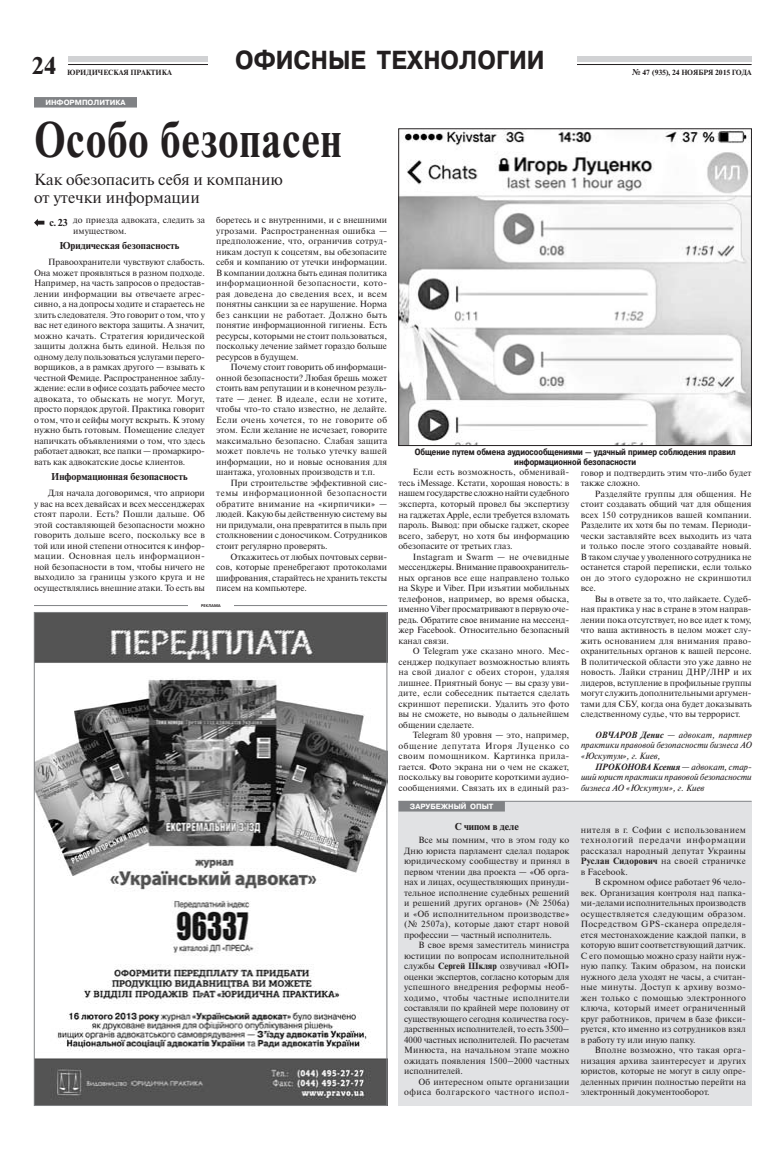
<style>
.page{position:relative;width:780px;height:1163px;background:#fff}
.page>*{position:absolute;margin:0;border:0;box-sizing:border-box;transform-origin:0 0}
.t1{font:700 50px "Newton C";color:#231f20;scale:.8 1}
.t2{font:700 26px "Pragmatica C";color:#231f20;scale:.9 1}
.t3{font:700 24px "Newton C";color:#231f20}
.t4{font:16px/18px "Newton C";color:#231f20}
.t5{font:700 10px "Newton C";color:#231f20}
.t6{font:9px/10.5px "Newton C";color:#231f20;text-align:justify}
.t7{font:italic 9px/10.5px "Newton C";color:#231f20;text-align:justify}
.t8{font:700 9px/9.9px "Pragmatica Cond C";color:#231f20;text-align:center}
.t9{font:9px/10.5px "Newton C";letter-spacing:.06em;color:#231f20;text-align:right}
.t10{font:italic 700 9px "Newton C";color:#231f20}
.t11{font:700 7.5px "Newton C";letter-spacing:-.01em;color:#231f20}
.t12{font:700 7.5px "Pragmatica C";color:#fff}
.t13{font:700 4px "Free Set C";color:#231f20}
.s1{font-size:8.6px}
.s2{font-weight:700}
</style>
<div class="page">
<div style="left:34px;top:97px;width:103px;height:10px;background:#808285"></div>
<svg style="left:34px;top:219px;width:10px;height:7px"></svg>
<hr style="left:68px;top:64px;width:683px;height:1px;background:#231f20">
<div style="left:68px;top:56px;width:683px;height:6px;background:#d1d2d4"></div>
<div style="left:208px;top:49px;width:369px;height:26px;background:#fff"></div>
<img style="left:400px;top:131px;width:349px;height:312px">
<div style="left:398px;top:800px;width:353px;height:305px;background:#e1e2e4"></div>
<div style="left:398px;top:801px;width:107px;height:10px;background:#808285"></div>
<hr style="left:398px;top:800px;width:353px;height:1px;background:#808285">
<hr style="left:34px;top:605px;width:353px;height:1px;background:#808285">
<hr style="left:188px;top:603px;width:46px;height:4px;background:#fff">
<img style="left:36px;top:614px;width:349px;height:489px">
<h3 class="t3" style="left:32px;top:52px;width:26px">24</h3>
<p class="t11" style="left:67px;top:68px;width:106px">Юридическая практика</p>
<p class="t12" style="left:45px;top:98px;width:76px">ИНФОРМ ПОЛИТИКА</p>
<h2 class="t2" style="left:235px;top:46px;width:22px">офисны</h2>
<h2 class="t2" style="left:350px;top:46px;width:83px">е техно</h2>
<h2 class="t2" style="left:459px;top:46px;width:40px">логии</h2>
<h1 class="t1" style="left:34px;top:111px;width:386px">Особо безопасен</h1>
<h3 class="t4" style="left:34px;top:170px;width:250px">Как обезопасить себя и компанию от утечки информации</h3>
<p class="t11" style="left:632px;top:68px;width:110px"><span class="s1">№</span> 47 (935), 24 ноября 2015 ГОДА</p>
<p class="t5" style="left:49px;top:217px;width:20px">с. 23</p>
<p class="t6" style="left:73px;top:215px;width:133px">до приезда адвоката, следить за имуществом.</p>
<p class="t5" style="left:59px;top:240px;width:121px">Юридическая безопасность</p>
<p class="t6" style="left:34px;top:257px;width:172px;text-indent:14px">Правоохранители чувствуют слабость.<br>Она может проявляться в разном подходе.<br>Например, на часть запросов о предостав&shy;лении информации вы отвечаете агрес&shy;сивно, а на допросы ходите и стараетесь не злить следователя. Это говорит о том, что у вас нет единого вектора защиты. А значит, можно качать. Стратегия юридической защиты должна быть единой. Нельзя по одному делу пользоваться услугами перего&shy;ворщиков, а в рамках другого — взывать к честной Фемиде. Распространенное заблу&shy;ждение: если в офисе создать рабочее место адвоката, то обыскать не могут. Могут, просто порядок другой. Практика говорит о том, что и сейфы могут вскрыть. К этому нужно быть готовым. Помещение следует напичкать объявлениями о том, что здесь работает адвокат, все папки — промаркиро&shy;вать как адвокатские досье клиентов.</p>
<p class="t5" style="left:51px;top:471px;width:138px">Информационная безопасность</p>
<p class="t6" style="left:34px;top:488px;width:172px;text-indent:14px">Для начала договоримся, что априори у вас на всех девайсах и всех мессенджерах стоят пароли. Есть? Пошли дальше. Об этой составляющей безопасности можно говорить дольше всего, поскольку все в той или иной степени относится к инфор&shy;мации. Основная цель информацион&shy;ной безопасности в том, чтобы ничего не выходило за границы узкого круга и не осуществлялись внешние атаки. То есть вы</p>
<p class="t6" style="left:216px;top:215px;width:172px">боретесь и с внутренними, и с внешними угрозами. Распространенная ошибка — предположение, что, ограничив сотруд&shy;никам доступ к соцсетям, вы обезопасите себя и компанию от утечки информации.<br>В компании должна быть единая политика информационной безопасности, кото&shy;рая доведена до сведения всех, и всем понятны санкции за ее нарушение. Норма без санкции не работает. Должно быть понятие информационной гигиены. Есть ресурсы, которыми не стоит пользоваться, поскольку лечение займет гораздо больше ресурсов в будущем.</p>
<p class="t6" style="left:216px;top:362px;width:172px;text-indent:14px">Почему стоит говорить об информаци&shy;онной безопасности? Любая брешь может стоить вам репутации и в конечном резуль&shy;тате — денег. В идеале, если не хотите, чтобы что-то стало известно, не делайте.<br>Если очень хочется, то не говорите об этом. Если желание не исчезает, говорите максимально безопасно. Слабая защита может повлечь не только утечку вашей информации, но и новые основания для шантажа, уголовных производств и т.п.</p>
<p class="t6" style="left:216px;top:477px;width:172px;text-indent:14px">При строительстве эффективной сис&shy;темы информационной безопасности обратите внимание на «кирпичики» — людей. Какую бы действенную систему вы ни придумали, она превратится в пыль при столкновении с доносчиком. Сотрудников стоит регулярно проверять.</p>
<p class="t6" style="left:216px;top:551px;width:172px;text-indent:14px">Откажитесь от любых почтовых серви&shy;сов, которые пренебрегают протоколами шифрования, старайтесь не хранить тексты писем на компьютере.</p>
<p class="t13" style="left:201px;top:603px;width:21px">РЕКЛАМА</p>
<p class="t8" style="left:415px;top:446px;width:322px">Общение путем обмена аудиосообщениями — удачный пример соблюдения правил информационной безопасности</p>
<p class="t6" style="left:398px;top:467px;width:172px;text-indent:14px">Если есть возможность, обменивай&shy;тесь iMessage. Кстати, хорошая новость: в нашем государстве сложно найти судебного эксперта, который провел бы экспертизу на гаджетах Apple, если требуется взломать пароль. Вывод: при обыске гаджет, скорее всего, заберут, но хотя бы информацию обезопасите от третьих глаз.</p>
<p class="t6" style="left:398px;top:551px;width:172px;text-indent:14px">Instagram и Swarm — не очевидные мессенджеры. Внимание правоохранитель&shy;ных органов все еще направлено только на Skype и Viber. При изъятии мобильных телефонов, например, во время обыска, именно Viber просматривают в первую оче&shy;редь. Обратите свое внимание на мессенд&shy;жер Facebook. Относительно безопасный канал связи.</p>
<p class="t6" style="left:398px;top:645px;width:172px;text-indent:14px">О Telegram уже сказано много. Мес&shy;сенджер подкупает возможностью влиять на свой диалог с обеих сторон, удаляя лишнее. Приятный бонус — вы сразу уви&shy;дите, если собеседник пытается сделать скриншот переписки. Удалить это фото вы не сможете, но выводы о дальнейшем общении сделаете.</p>
<p class="t6" style="left:398px;top:729px;width:172px;text-indent:14px">Telegram 80 уровня — это, например, общение депутата Игоря Луценко со своим помощником. Картинка прила&shy;гается. Фото экрана ни о чем не скажет, поскольку вы говорите короткими аудио&shy;сообщениями. Связать их в единый раз-</p>
<p class="t12" style="left:410px;top:802px;width:85px">ЗАРУБЕЖНЫЙ ОПЫТ</p>
<p class="t5" style="left:454px;top:821px;width:66px">С чипом в деле</p>
<p class="t6" style="left:404px;top:834px;width:167px;text-indent:14px">Все мы помним, что в этом году ко Дню юриста парламент сделал подарок юридическому сообществу и принял в первом чтении два проекта — «Об орга&shy;нах и лицах, осуществляющих принуди&shy;тельное исполнение судебных решений и решений других органов» (№ 2506а) и «Об исполнительном производстве» (№ 2507а), которые дают старт новой профессии — частный исполнитель.</p>
<p class="t6" style="left:404px;top:939px;width:167px;text-indent:14px">В свое время заместитель министра юстиции по вопросам исполнительной службы <span class="s2">Сергей Шкляр</span> озвучивал «ЮП» оценки экспертов, согласно которым для успешного внедрения реформы необ&shy;ходимо, чтобы частные исполнители составляли по крайней мере половину от существующего сегодня количества госу&shy;дарственных исполнителей, то есть 3500– 4000 частных исполнителей. По расчетам Минюста, на начальном этапе можно ожидать появления 1500–2000 частных исполнителей.</p>
<p class="t9" style="left:404px;top:1076px;width:167px">Об интересном опыте организации офиса болгарского частного испол-</p>
<p class="t6" style="left:580px;top:467px;width:172px">говор и подтвердить этим что-либо будет также сложно.</p>
<p class="t6" style="left:580px;top:488px;width:172px;text-indent:14px">Разделяйте группы для общения. Не стоит создавать общий чат для общения всех 150 сотрудников вашей компании.<br>Разделите их хотя бы по темам. Периоди&shy;чески заставляйте всех выходить из чата и только после этого создавайте новый.<br>В таком случае у уволенного сотрудника не останется старой переписки, если только он до этого судорожно не скриншотил все.</p>
<p class="t6" style="left:580px;top:593px;width:172px;text-indent:14px">Вы в ответе за то, что лайкаете. Судеб&shy;ная практика у нас в стране в этом направ&shy;лении пока отсутствует, но все идет к тому, что ваша активность в целом может слу&shy;жить основанием для внимания право&shy;охранительных органов к вашей персоне.<br>В политической области это уже давно не новость. Лайки страниц ДНР/ЛНР и их лидеров, вступление в профильные группы могут служить дополнительными аргумен&shy;тами для СБУ, когда она будет доказывать следственному судье, что вы террорист.</p>
<p class="t10" style="left:595px;top:730px;width:14px">Овчаров</p>
<p class="t7" style="left:580px;top:729px;width:172px;text-indent:60px"><span class="s2">Денис</span> — адвокат, партнер практики правовой безопасности бизнеса АО «Юскутум», г. Киев,</p>
<p class="t7" style="left:580px;top:761px;width:172px;text-indent:14px"><span class="s2">ПРОКОНОВА Ксения</span> — адвокат, стар&shy;ший юрист практики правовой безопасности бизнеса АО «Юскутум», г. Киев</p>
<p class="t6" style="left:580px;top:824px;width:167px">нителя в г. Софии с использованием технологий передачи информации рассказал народный депутат Украины <span class="s2">Руслан Сидорович</span> на своей страничке в Facebook.</p>
<p class="t6" style="left:580px;top:876px;width:167px;text-indent:14px">В скромном офисе работает 96 чело&shy;век. Организация контроля над папка&shy;ми-делами исполнительных производств осуществляется следующим образом.<br>Посредством GPS-сканера определя&shy;ется местонахождение каждой папки, в которую вшит соответствующий датчик.<br>С его помощью можно сразу найти нуж&shy;ную папку. Таким образом, на поиски нужного дела уходят не часы, а считан&shy;ные минуты. Доступ к архиву возмо&shy;жен только с помощью электронного ключа, который имеет ограниченный круг работников, причем в базе фикси&shy;руется, кто именно из сотрудников взял в работу ту или иную папку.</p>
<p class="t6" style="left:580px;top:1044px;width:167px;text-indent:14px">Вполне возможно, что такая орга&shy;низация архива заинтересует и других юристов, которые не могут в силу опре&shy;деленных причин полностью перейти на электронный документооборот.</p>
</div>
